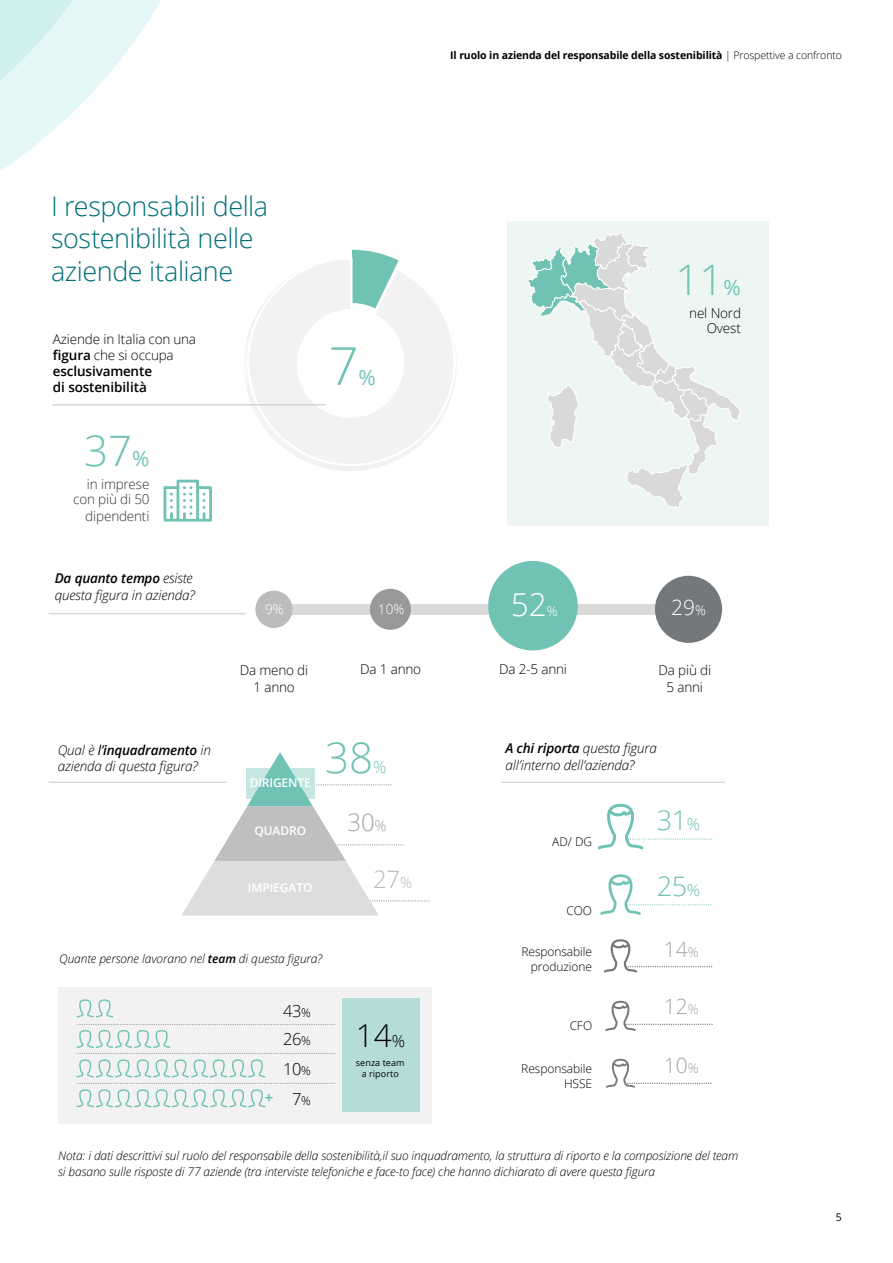
<style>
.page{position:relative;width:893px;height:1263px;background:#fff}
.page>*{position:absolute;margin:0;border:0;box-sizing:border-box;transform-origin:0 0}
.t1{font:300 52.5px "Open Sans";color:#6fc2b4}
.t2{font:300 42px "Open Sans";color:#6fc2b4}
.t3{font:300 31.5px "Open Sans";color:#000}
.t4{font:300 31.5px "Open Sans";color:#fff}
.Story_heading_light{font:300 27px/32.4px "Open Sans";letter-spacing:-.02em;color:#006f7a}
.t5{font:300 27px "Open Sans";color:#6fc2b4}
.t6{font:300 24px "Open Sans";color:#a6a6a6}
.t7{font:300 24px "Open Sans";color:#bcbcb9}
.t8{font:300 21px "Open Sans";color:#a6a6a6}
.t9{font:300 21px "Open Sans";color:#fff}
.t10{font:21px "Open Sans";color:#6fc2b4}
.t11{font:300 16.5px/27.8px "Open Sans";color:#000}
.t12{font:300 16.5px "Open Sans";color:#6fc2b4}
.t13{font:700 15px "Open Sans";color:#6fc2b4}
.t14{font:italic 300 13.5px/16.5px "Open Sans";letter-spacing:-.01em;color:#000}
.t15{font:600 13.5px/15.9px "Open Sans";letter-spacing:-.01em;color:#000}
.t16{font:300 13.5px/15.1px "Open Sans";letter-spacing:-.015em;color:#000;text-align:right}
.t17{font:300 13.5px/15.1px "Open Sans";letter-spacing:-.01em;color:#313131;text-align:right}
.t18{font:300 13.5px "Open Sans";color:#fff}
.Normal_wrd_1{font:italic 300 12px/16.5px "Open Sans";letter-spacing:-.01em;color:#010101}
.t19{font:300 12px/15.1px "Open Sans";letter-spacing:-.01em;color:#000;text-align:right}
.t20{font:italic 300 12px "Open Sans";letter-spacing:-.005em;color:#000}
.t21{font:600 12px "Open Sans";letter-spacing:-.01em;color:#fff}
.t22{font:700 10.5px "Open Sans";letter-spacing:-.01em;color:#010101}
.t23{font:10.5px "Open Sans";color:#010101}
.t24{font:9px/10.5px "Open Sans";letter-spacing:.01em;color:#000;text-align:center}
.s1{font-weight:300}
.s2{font-weight:400;font-size:21px}
.s3{font-weight:600}
.s4{font-weight:400}
.s5{font-size:13.5px}
.s6{font-size:15px}
.s7{font-size:16.5px}
.s8{font-size:12px}
</style>
<div class="page">
<svg style="left:0;top:0;width:156px;height:171px"></svg>
<div style="left:507px;top:221px;width:261px;height:304px;background:#edf6f3"></div>
<svg style="left:352px;top:250px;width:36px;height:6px"></svg>
<svg style="left:247px;top:256px;width:209px;height:215px"></svg>
<svg style="left:528px;top:232px;width:212px;height:277px"></svg>
<svg style="left:163px;top:480px;width:49px;height:42px"></svg>
<div style="left:260px;top:604px;width:425px;height:11px;background:#d9d9d9"></div>
<div style="left:255px;top:591px;width:38px;height:37px;background:#bbbcbc;border-radius:50%"></div>
<div style="left:370px;top:589px;width:41px;height:41px;background:#97999b;border-radius:50%"></div>
<div style="left:488px;top:561px;width:90px;height:89px;background:#6fc2b4;border-radius:50%"></div>
<div style="left:655px;top:576px;width:67px;height:67px;background:#75787b;border-radius:50%"></div>
<div style="left:58px;top:987px;width:374px;height:136px;background:#f2f2f2"></div>
<div style="left:342px;top:999px;width:78px;height:113px;background:#b6dcd9"></div>
<svg style="left:181px;top:752px;width:249px;height:163px"></svg>
<svg style="left:246px;top:769px;width:68px;height:30px;background:#94d1c7"></svg>
<hr style="left:52px;top:404px;width:274px;height:1px;background:#d0d0ce">
<hr style="left:49px;top:613px;width:196px;height:1px;background:#d0d0ce">
<hr style="left:49px;top:782px;width:178px;height:1px;background:#d0d0ce">
<hr style="left:501px;top:782px;width:224px;height:1px;background:#d0d0ce">
<svg style="left:77px;top:999px;width:36px;height:18px"></svg>
<svg style="left:77px;top:1024px;width:258px;height:53px"></svg>
<svg style="left:77px;top:1083px;width:258px;height:24px"></svg>
<svg style="left:598px;top:804px;width:114px;height:45px"></svg>
<svg style="left:600px;top:874px;width:113px;height:41px"></svg>
<svg style="left:604px;top:939px;width:109px;height:34px"></svg>
<svg style="left:605px;top:1001px;width:108px;height:30px"></svg>
<svg style="left:606px;top:1059px;width:107px;height:29px"></svg>
<p class="Story_heading_light" style="left:51px;top:189px;width:219px">I responsabili della sostenibilità nelle aziende italiane</p>
<p class="t15" style="left:53px;top:331px;width:145px"><span class="s1">Aziende in Italia con una </span>figura <span class="s1">che si occupa </span>esclusivamente<br>di sostenibilità</p>
<h2 class="t2" style="left:84px;top:421px;width:67px">37<span class="s2">%</span></h2>
<p class="t17" style="left:73px;top:476px;width:78px">in imprese con più di 50</p>
<p class="t17" style="left:85px;top:508px;width:66px">dipendenti</p>
<h1 class="t1" style="left:329px;top:330px;width:31px">7</h1>
<h3 class="t10" style="left:359px;top:363px;width:19px">%</h3>
<p class="t22" style="left:450px;top:48px;width:393px">Il ruolo in azienda del responsabile della sostenibilità <span class="s1">| Prospettive a confronto</span></p>
<h2 class="t2" style="left:676px;top:251px;width:67px">11<span class="s2">%</span></h2>
<p class="t16" style="left:689px;top:305px;width:53px">nel Nord<br>Ovest</p>
<p class="t14" style="left:55px;top:570px;width:141px"><span class="s3">Da quanto tempo</span> esiste questa figura in azienda?</p>
<p class="t14" style="left:58px;top:741px;width:155px">Qual è <span class="s4">l’</span><span class="s3">inquadramento</span> in azienda di questa figura?</p>
<p class="t18" style="left:265px;top:600px;width:20px">9%</p>
<p class="t18" style="left:378px;top:600px;width:28px">10%</p>
<h3 class="t4" style="left:511px;top:583px;width:37px">52</h3>
<p class="t18" style="left:547px;top:602px;width:12px">%</p>
<h3 class="t9" style="left:671px;top:592px;width:36px">29<span class="s5">%</span></h3>
<p class="t16" style="left:240px;top:662px;width:70px">Da meno di</p>
<p class="t16" style="left:360px;top:661px;width:62px">Da 1 anno</p>
<p class="t16" style="left:254px;top:679px;width:43px">1 anno</p>
<p class="t16" style="left:499px;top:661px;width:69px">Da 2-5 anni</p>
<p class="t16" style="left:658px;top:662px;width:54px;line-height:16.5px;text-align:center">Da più di<br>5 anni</p>
<p class="t21" style="left:250px;top:775px;width:63px">DIRIGENTE</p>
<p class="t21" style="left:254px;top:823px;width:53px">QUADRO</p>
<p class="t21" style="left:248px;top:879px;width:66px">IMPIEGATO</p>
<h2 class="t2" style="left:325px;top:729px;width:49px">38</h2>
<p class="t14" style="left:505px;top:739px;width:153px"><span class="s3">A chi riporta</span> questa figura</p>
<h3 class="t12" style="left:373px;top:756px;width:15px">%</h3>
<p class="t14" style="left:505px;top:756px;width:130px">all’interno dell’azienda?</p>
<h3 class="t6" style="left:348px;top:806px;width:41px">30<span class="s6">%</span></h3>
<h3 class="t7" style="left:373px;top:863px;width:41px">27<span class="s6">%</span></h3>
<p class="t19" style="left:552px;top:834px;width:41px">AD/ DG</p>
<h3 class="t5" style="left:657px;top:801px;width:45px">31<span class="s7">%</span></h3>
<h3 class="t5" style="left:657px;top:868px;width:45px">25<span class="s7">%</span></h3>
<p class="t20" style="left:59px;top:950px;width:264px">Quante persone lavorano nel <span class="s3">team</span> di questa figura?</p>
<p class="t13" style="left:265px;top:1087px;width:10px">+</p>
<h3 class="t11" style="left:283px;top:997px;width:29px">43<span class="s8">%<br></span>26<span class="s8">%</span></h3>
<h3 class="t11" style="left:283px;top:1054px;width:29px;line-height:29.8px;text-align:center">10<span class="s8">%<br></span>7<span class="s8">%</span></h3>
<h3 class="t3" style="left:356px;top:1014px;width:51px">14<span class="s7">%</span></h3>
<p class="t24" style="left:356px;top:1058px;width:50px">senza team a riporto</p>
<p class="t19" style="left:567px;top:903px;width:27px">COO</p>
<p class="t19" style="left:521px;top:944px;width:72px">Responsabile produzione</p>
<p class="t19" style="left:570px;top:1018px;width:24px">CFO</p>
<p class="t19" style="left:521px;top:1061px;width:72px">Responsabile<br>HSSE</p>
<h3 class="t8" style="left:664px;top:935px;width:36px">14<span class="s5">%</span></h3>
<h3 class="t8" style="left:664px;top:992px;width:36px">12<span class="s5">%</span></h3>
<h3 class="t8" style="left:664px;top:1051px;width:36px">10<span class="s5">%</span></h3>
<p class="Normal_wrd_1" style="left:58px;top:1147px;width:682px">Nota: i dati descrittivi sul ruolo del responsabile della sostenibilità,il suo inquadramento, la struttura di riporto e la composizione del team si basano sulle risposte di 77 aziende (tra interviste telefoniche e face-to face) che hanno dichiarato di avere questa figura</p>
<p class="t23" style="left:836px;top:1210px;width:8px">5</p>
</div>
